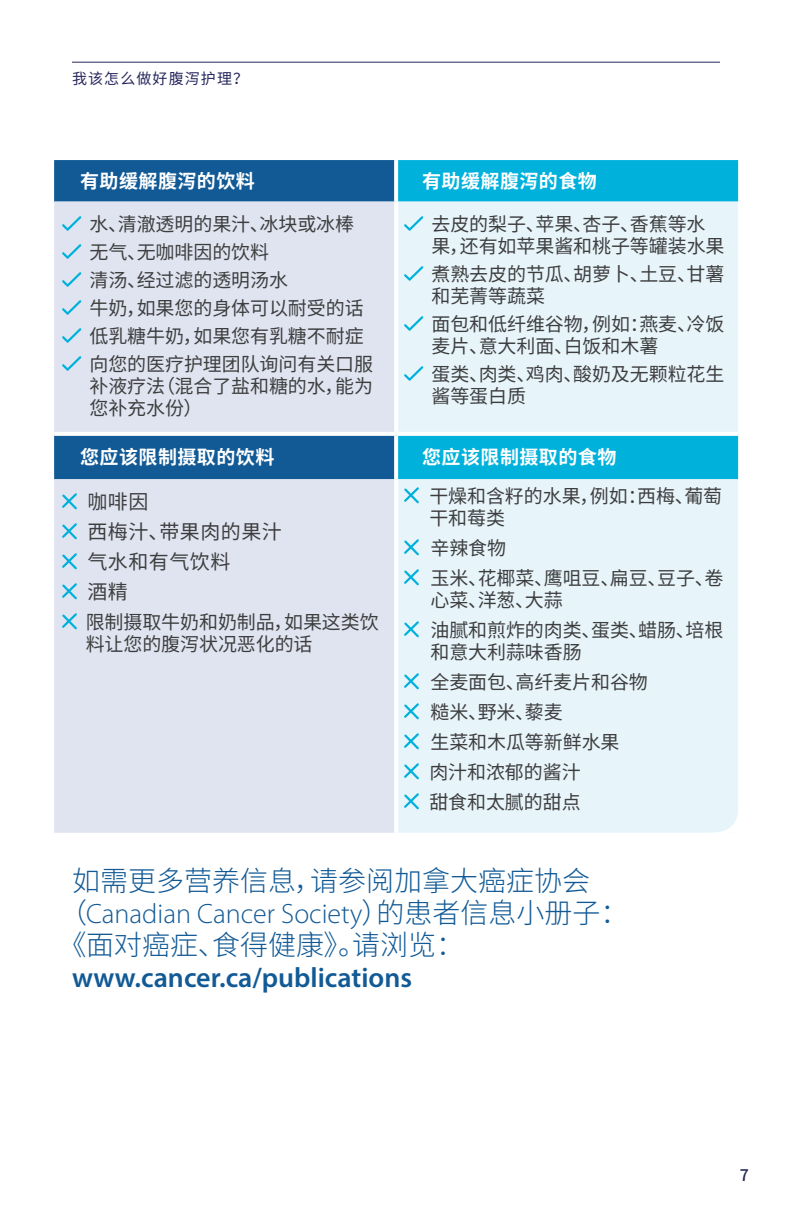
<style>
.page{position:relative;width:792px;height:1224px;background:#fff}
.page>*{position:absolute;margin:0;border:0;box-sizing:border-box;transform-origin:0 0}
.t1{font:300 28px "Source Han Sans SC";color:#125a96}
.t2{font:300 28px "Myriad Pro";color:#125a96}
.t3{font:600 28px "Myriad Pro";color:#125a96}
.t4{font:20px/30px "Source Han Sans SC";letter-spacing:.025em;color:#3e3e3f}
.t5{font:19px/22px "Source Han Sans SC";letter-spacing:-.005em;color:#3e3e3f}
.t6{font:700 19px "Source Han Sans SC";letter-spacing:.025em;color:#fff}
.t7{font:500 16px "Source Han Sans SC";color:#28275e}
.t8{font:15px "Source Han Sans SC";letter-spacing:.075em;color:#28275e}
.s1{font-family:"Source Han Sans SC"}
</style>
<div class="page">
<hr style="left:72px;top:62px;width:648px;height:1px;background:#28275e">
<div style="left:54px;top:160px;width:340px;height:42px;background:#125a96"></div>
<div style="left:398px;top:160px;width:340px;height:42px;background:#00b1dc"></div>
<svg style="left:54px;top:202px;width:340px;height:631px;background:#d0dae9"></svg>
<svg style="left:398px;top:202px;width:340px;height:631px;background:#d6f0f7"></svg>
<svg style="left:394px;top:160px;width:4px;height:42px"></svg>
<svg style="left:54px;top:432px;width:342px;height:4px"></svg>
<svg style="left:396px;top:432px;width:342px;height:4px"></svg>
<svg style="left:394px;top:436px;width:1px;height:43px"></svg>
<svg style="left:62px;top:216px;width:19px;height:15px"></svg>
<svg style="left:62px;top:244px;width:19px;height:15px"></svg>
<svg style="left:62px;top:272px;width:19px;height:15px"></svg>
<svg style="left:62px;top:300px;width:19px;height:15px"></svg>
<svg style="left:62px;top:328px;width:19px;height:15px"></svg>
<svg style="left:62px;top:356px;width:19px;height:15px"></svg>
<svg style="left:404px;top:216px;width:19px;height:15px"></svg>
<svg style="left:404px;top:266px;width:19px;height:15px"></svg>
<svg style="left:404px;top:316px;width:19px;height:15px"></svg>
<svg style="left:404px;top:366px;width:19px;height:15px"></svg>
<svg style="left:62px;top:493px;width:15px;height:16px"></svg>
<svg style="left:62px;top:523px;width:15px;height:16px"></svg>
<svg style="left:62px;top:553px;width:15px;height:16px"></svg>
<svg style="left:62px;top:583px;width:15px;height:16px"></svg>
<svg style="left:62px;top:613px;width:15px;height:16px"></svg>
<svg style="left:404px;top:487px;width:15px;height:16px"></svg>
<svg style="left:404px;top:539px;width:15px;height:16px"></svg>
<svg style="left:404px;top:569px;width:15px;height:16px"></svg>
<svg style="left:404px;top:621px;width:15px;height:16px"></svg>
<svg style="left:404px;top:673px;width:15px;height:16px"></svg>
<svg style="left:404px;top:703px;width:15px;height:16px"></svg>
<svg style="left:404px;top:733px;width:15px;height:16px"></svg>
<svg style="left:404px;top:763px;width:15px;height:16px"></svg>
<svg style="left:404px;top:793px;width:15px;height:16px"></svg>
<svg style="left:688px;top:803px;width:50px;height:30px"></svg>
<p class="t8" style="left:72px;top:70px;width:178px">我该怎么做好腹泻护理？</p>
<p class="t6" style="left:80px;top:171px;width:176px">有助缓解腹泻的饮料</p>
<p class="t6" style="left:422px;top:171px;width:176px">有助缓解腹泻的食物</p>
<p class="t5" style="left:89px;top:210px;width:285px;line-height:28px">水、清澈透明的果汁、冰块或冰棒无气、无咖啡因的饮料<br>清汤、经过滤的透明汤水<br>牛奶，如果您的身体可以耐受的话低乳糖牛奶，如果您有乳糖不耐症向您的医疗护理团队询问有关口服</p>
<p class="t5" style="left:89px;top:375px;width:285px">补液疗法（混合了盐和糖的水，能为您补充水份）</p>
<p class="t5" style="left:431px;top:213px;width:295px">去皮的梨子、苹果、杏子、香蕉等水果，还有如苹果酱和桃子等罐装水果</p>
<p class="t5" style="left:431px;top:263px;width:294px">煮熟去皮的节瓜、胡萝卜、土豆、甘薯和芜菁等蔬菜</p>
<p class="t5" style="left:431px;top:313px;width:294px">面包和低纤维谷物，例如：燕麦、冷饭麦片、意大利面、白饭和木薯</p>
<p class="t5" style="left:431px;top:363px;width:294px">蛋类、肉类、鸡肉、酸奶及无颗粒花生酱等蛋白质</p>
<p class="t6" style="left:80px;top:447px;width:196px">您应该限制摄取的饮料</p>
<p class="t6" style="left:422px;top:447px;width:196px">您应该限制摄取的食物</p>
<p class="t4" style="left:87px;top:487px;width:196px">咖啡因<br>西梅汁、带果肉的果汁气水和有气饮料<br>酒精</p>
<p class="t5" style="left:86px;top:612px;width:295px">限制摄取牛奶和奶制品，如果这类饮料让您的腹泻状况恶化的话</p>
<p class="t5" style="left:429px;top:486px;width:294px">干燥和含籽的水果，例如：西梅、葡萄干和莓类</p>
<p class="t5" style="left:430px;top:534px;width:294px;line-height:30px">辛辣食物<br>玉米、花椰菜、鹰咀豆、扁豆、豆子、卷</p>
<p class="t5" style="left:430px;top:586px;width:294px;line-height:30px">心菜、洋葱、大蒜<br>油腻和煎炸的肉类、蛋类、蜡肠、培根</p>
<p class="t5" style="left:429px;top:638px;width:220px;line-height:30px">和意大利蒜味香肠<br>全麦面包、高纤麦片和谷物糙米、野米、藜麦<br>生菜和木瓜等新鲜水果<br>肉汁和浓郁的酱汁<br>甜食和太腻的甜点</p>
<h1 class="t1" style="left:72px;top:865px;width:519px">如需更多营养信息，请参阅加拿大癌症协会</h1>
<h1 class="t2" style="left:59px;top:898px;width:571px"><span class="s1">（</span>Canadian Cancer Society<span class="s1">）的患者信息小册子：</span></h1>
<h1 class="t1" style="left:59px;top:929px;width:407px">《面对癌症、食得健康》。请浏览：</h1>
<h1 class="t3" style="left:72px;top:960px;width:342px">www.cancer.ca/publications</h1>
<p class="t7" style="left:740px;top:1166px;width:11px">7</p>
</div>
